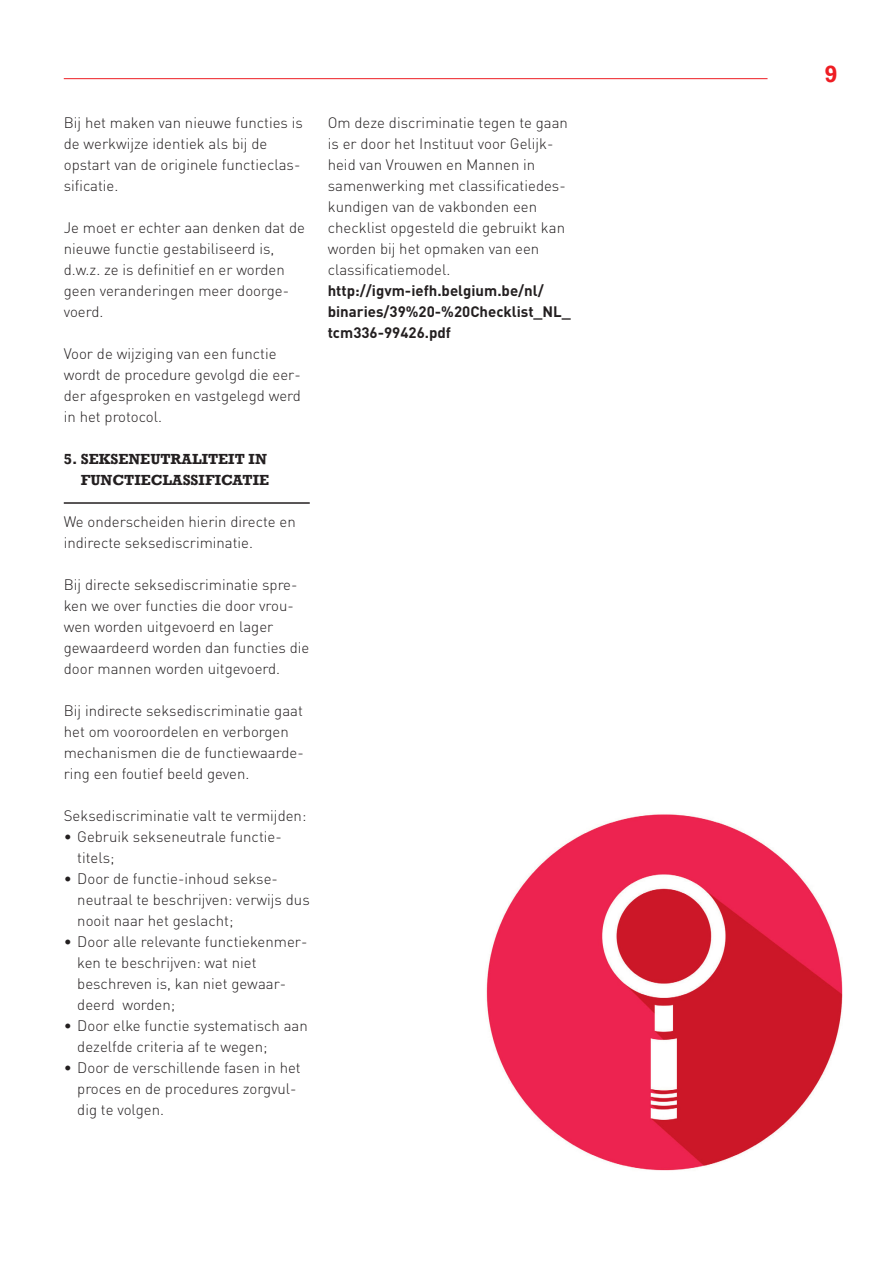
<style>
.page{position:relative;width:893px;height:1263px;background:#fff}
.page>*{position:absolute;margin:0;border:0;box-sizing:border-box;transform-origin:0 0}
.t1{font:700 24px "Rockwell";color:#ee1d23}
.t2{font:300 15px/21px "DIN";color:#231f20}
.t3{font:700 15px/21px "DIN";color:#231f20}
.t4{font:700 15px/21px "Rockwell";color:#231f20;text-align:right}
</style>
<div class="page">
<hr style="left:64px;top:78px;width:703px;height:1px;background:#ee1d23">
<hr style="left:64px;top:502px;width:246px;height:2px;background:#231f20">
<img style="left:486px;top:814px;width:357px;height:357px">
<p class="t2" style="left:64px;top:112px;width:241px">Bij het maken van nieuwe functies is de werkwijze identiek als bij de opstart van de originele functieclas&shy;sificatie.</p>
<p class="t2" style="left:64px;top:217px;width:243px">Je moet er echter aan denken dat de nieuwe functie gestabiliseerd is, d.w.z. ze is definitief en er worden geen veranderingen meer doorge&shy;voerd.</p>
<p class="t2" style="left:64px;top:343px;width:239px">Voor de wijziging van een functie wordt de procedure gevolgd die eer&shy;der afgesproken en vastgelegd werd in het protocol.</p>
<p class="t4" style="left:64px;top:449px;width:207px">5. SEKSENEUTRALITEIT IN<br>FUNCTIECLASSIFICATIE</p>
<p class="t2" style="left:64px;top:511px;width:233px">We onderscheiden hierin directe en indirecte seksediscriminatie.</p>
<p class="t2" style="left:64px;top:574px;width:247px">Bij directe seksediscriminatie spre&shy;ken we over functies die door vrou&shy;wen worden uitgevoerd en lager gewaardeerd worden dan functies die door mannen worden uitgevoerd.</p>
<p class="t2" style="left:64px;top:700px;width:241px">Bij indirecte seksediscriminatie gaat het om vooroordelen en verborgen mechanismen die de functiewaarde&shy;ring een foutief beeld geven.</p>
<p class="t2" style="left:64px;top:805px;width:244px">Seksediscriminatie valt te vermijden:</p>
<p class="t2" style="left:77px;top:826px;width:204px;text-indent:-14px">• Gebruik sekseneutrale functie&shy;titels;</p>
<p class="t2" style="left:77px;top:868px;width:234px;text-indent:-14px">• Door de functie-inhoud sekse&shy;neutraal te beschrijven: verwijs dus nooit naar het geslacht;</p>
<p class="t2" style="left:77px;top:931px;width:232px;text-indent:-14px">• Door alle relevante functiekenmer&shy;ken te beschrijven: wat niet beschreven is, kan niet gewaar&shy;deerd worden;</p>
<p class="t2" style="left:77px;top:1015px;width:232px;text-indent:-14px">• Door elke functie systematisch aan dezelfde criteria af te wegen;</p>
<p class="t2" style="left:77px;top:1057px;width:225px;text-indent:-14px">• Door de verschillende fasen in het proces en de procedures zorgvul&shy;dig te volgen.</p>
<p class="t2" style="left:328px;top:112px;width:242px">Om deze discriminatie tegen te gaan is er door het Instituut voor Gelijk&shy;heid van Vrouwen en Mannen in samenwerking met classificatiedes&shy;kundigen van de vakbonden een checklist opgesteld die gebruikt kan worden bij het opmaken van een classificatiemodel.</p>
<p class="t3" style="left:328px;top:280px;width:245px">http://igvm-iefh.belgium.be/nl/ binaries/39%20-%20Checklist_NL_ tcm336-99426.pdf</p>
<h1 class="t1" style="left:824px;top:59px;width:15px">9</h1>
</div>
